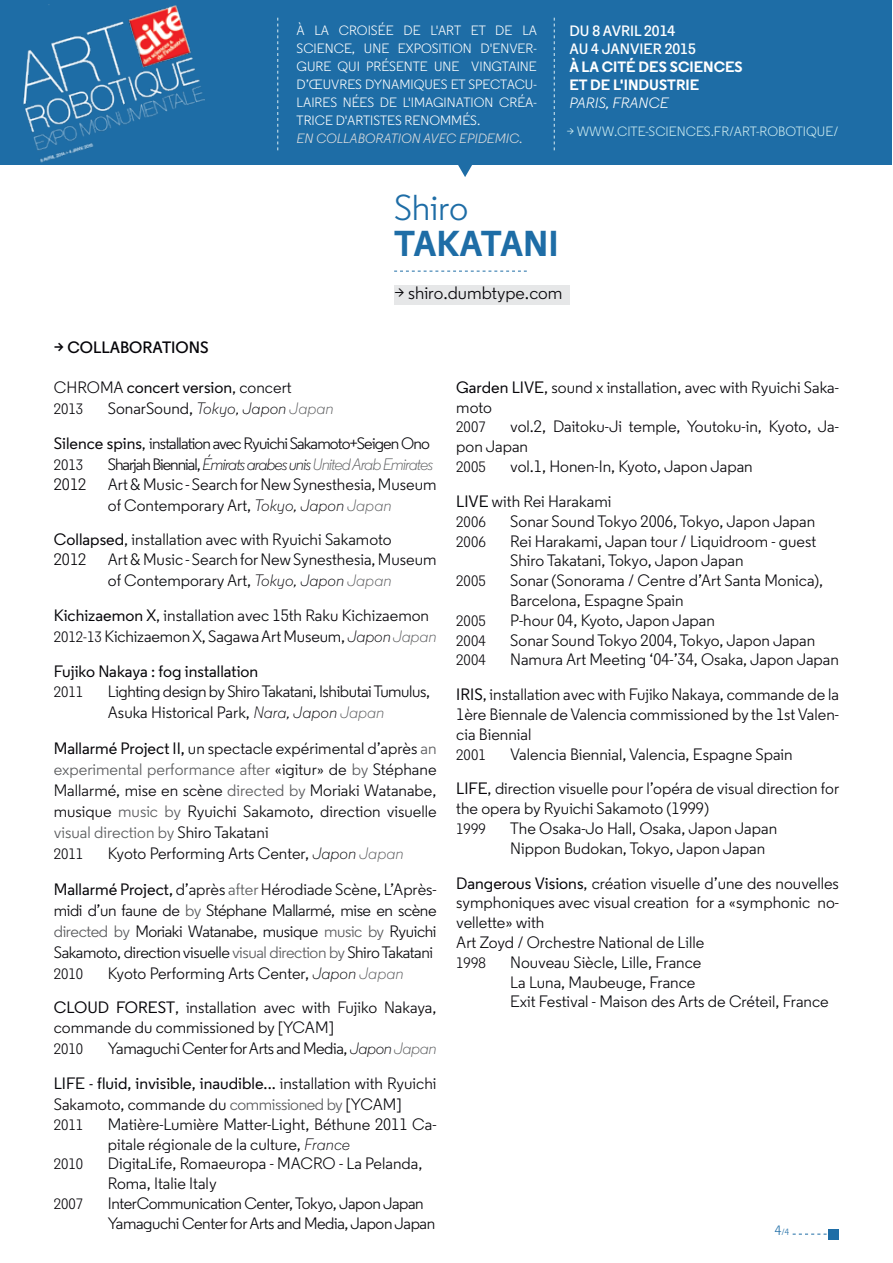
<style>
.page{position:relative;width:893px;height:1263px;background:#fff}
.page>*{position:absolute;margin:0;border:0;box-sizing:border-box;transform-origin:0 0}
.t1{font:700 36px "Regular";color:#1e6da6}
.t2{font:36px "Regular";color:#1e6da6}
.t3{font:18px "Regular";color:#060509}
.t4{font:16.5px/19.8px "Regular";color:#060509}
.t5{font:600 16.5px "Regular";color:#060509}
.t6{font:700 15px/18px "Regular";color:#fff}
.t7{font:600 15px/18px "Regular";color:#fff}
.t8{font:15px "Regular";color:#060509}
.t9{font:italic 15px "Regular";color:#fff}
.t10{font:13.5px/18px "Regular";color:#fff;text-align:justify}
.t11{font:13.5px "Regular";color:#cbeaef}
.t12{font:italic 13.5px "Regular";color:#dcddde}
.t13{font:9px "Regular";color:#1e6da6}
.s1{font-weight:500}
.s2{font-size:15px}
.s3{font-weight:300;font-style:italic}
.s4{font-weight:300;font-style:italic;color:#58595b}
.s5{color:#58595b}
.s6{font-size:13.5px}
</style>
<div class="page">
<svg style="left:394px;top:271px;width:133px;height:1px"></svg>
<div style="left:394px;top:285px;width:175px;height:20px;background:#e6e7e8"></div>
<div style="left:494px;top:0;width:190px;height:164px;background:#1e6da6"></div>
<svg style="left:451px;top:164px;width:28px;height:13px"></svg>
<div style="left:0;top:0;width:228px;height:165px;background:#1e6da6"></div>
<div style="left:682px;top:0;width:210px;height:164px;background:#1e6da6"></div>
<div style="left:228px;top:0;width:274px;height:164px;background:#1e6da6"></div>
<img style="left:23px;top:4px;width:182px;height:159px">
<svg style="left:554px;top:18px;width:1px;height:132px"></svg>
<svg style="left:277px;top:18px;width:1px;height:132px"></svg>
<div style="left:828px;top:1229px;width:11px;height:11px;background:#1e6da6"></div>
<svg style="left:793px;top:1234px;width:34px;height:1px"></svg>
<p class="t10" style="left:297px;top:22px;width:242px">à la croisée de l'art et de la science, une exposition d'enver&shy;gure qui présente une vingtaine d’œuvres dynamiques et spectacu&shy;laires nées de l'imagination créa&shy;trice d'artistes renommés.</p>
<p class="t12" style="left:297px;top:130px;width:228px">EN COLLABORATION AVEC EPIDEMIC.</p>
<p class="t7" style="left:569px;top:22px;width:128px">DU 8 AVRIL 2014<br>AU 4 JANVIER 2015</p>
<p class="t6" style="left:569px;top:58px;width:175px">À LA CITÉ DES SCIENCES<br>ET DE L'INDUSTRIE</p>
<p class="t9" style="left:569px;top:94px;width:101px">PARIS, FRANCE</p>
<p class="t11" style="left:566px;top:123px;width:273px">&gt; www.cite-sciences.fr/art-robotique/</p>
<h1 class="t2" style="left:394px;top:186px;width:76px">Shiro</h1>
<h1 class="t1" style="left:394px;top:220px;width:86px">TA KATANI</h1>
<p class="t3" style="left:394px;top:281px;width:170px">&gt; shiro.dumbtype.com</p>
<p class="t5" style="left:54px;top:337px;width:156px">&gt; COLLABORATIONS</p>
<p class="t4" style="left:54px;top:377px;width:36px">CHROMA</p>
<p class="t4" style="left:54px;top:377px;width:281px;line-height:21px;text-indent:73px"><span class="s1">concert version</span>, concert<br><span class="s2">2013</span> SonarSound, <span class="s3">Tokyo, Japon</span> <span class="s4">Japan</span></p>
<p class="t4" style="left:54px;top:433px;width:384px;line-height:20.5px;text-align:center"><span class="s1">Silence spins</span>, installation avec Ryuichi Sakamoto+Seigen Ono <span class="s2">2013</span> Sharjah Biennial, <span class="s3">Émirats arabes unis</span> <span class="s4">United Arab Emirates </span>2012 Art &amp; M usic - Search for New Synesthesia, M useum of Contemporary Art, <span class="s3">Tokyo, Japon</span> <span class="s4">Japan</span></p>
<p class="t4" style="left:54px;top:530px;width:339px"><span class="s1">Collapsed</span>, installation avec with Ryuichi Sakamoto</p>
<p class="t4" style="left:54px;top:549px;width:384px">2012 Art &amp; M usic - Search for New Synesthesia, M useum</p>
<p class="t4" style="left:108px;top:570px;width:285px">of Contemporary Art, <span class="s3">Tokyo, Japon</span> <span class="s4">Japan</span></p>
<p class="t4" style="left:54px;top:605px;width:384px;line-height:21px"><span class="s1">Kichizaemon X</span>, installation avec 15th Raku Kichizaemon<br><span class="s2">2012-13</span> Kichizaemon X, Sagawa Art M useum, <span class="s3">Japon</span> <span class="s4">Japan</span></p>
<p class="t4" style="left:54px;top:661px;width:378px;line-height:20.4px"><span class="s1">Fujiko Nakaya : fog installation<br></span><span class="s2">2011</span> Lighting design by Shiro Takatani, Ishibutai Tumulus,<br>A</p>
<p class="t4" style="left:54px;top:694px;width:384px;line-height:36px;text-indent:64px">suka Historical Park, <span class="s3">Nara, Japon</span> <span class="s4">Japan<br></span><span class="s1">Mallarmé Project II,</span> un spectacle expérimental d’après <span class="s5">an</span></p>
<p class="t4" style="left:54px;top:758px;width:384px;line-height:21px;text-align:justify"><span class="s5">experimental performance after</span> «igitur» de <span class="s5">by</span> Stéphane Mallarmé, mise en scène <span class="s5">directed by</span> M oriaki Watanabe, musique <span class="s5">music by</span> Ryuichi Sakamoto, direction visuelle <span class="s5">visual direction by</span> Shiro Takatani</p>
<p class="t8" style="left:54px;top:844px;width:31px">2011</p>
<p class="t4" style="left:54px;top:835px;width:384px;line-height:36px;text-indent:54px">Kyoto Performing Arts Center, <span class="s3">Japon</span> <span class="s4">Japan<br></span><span class="s1">Mallarmé Project,</span> d’après <span class="s5">after</span> Hérodiade Scène, L’Après-</p>
<p class="t4" style="left:54px;top:899px;width:384px;line-height:21px;text-align:justify">midi d’un faune de <span class="s5">by</span> Stéphane Mallarmé, mise en scène <span class="s5">directed by</span> M oriaki Watanabe, musique <span class="s5">music by</span> Ryuichi Sakamoto, direction visuelle <span class="s5">visual direction by</span> Shiro Takatani</p>
<p class="t8" style="left:54px;top:964px;width:31px">2010</p>
<p class="t4" style="left:54px;top:955px;width:384px;line-height:34.8px;text-indent:54px">Kyoto Performing Arts Center, <span class="s3">Japon</span> <span class="s4">Japan<br></span><span class="s1">CLOUD FOREST</span>, installation avec with Fujiko Nakaya,</p>
<p class="t4" style="left:54px;top:1017px;width:242px">commande du commissioned by [YCAM</p>
<p class="t4" style="left:54px;top:1017px;width:384px;line-height:21px;text-indent:275px">]<br><span class="s2">2010</span> Yamaguchi Center for Arts and M edia, <span class="s3">Japon</span> <span class="s4">Japan</span></p>
<p class="t4" style="left:54px;top:1073px;width:384px;line-height:21px"><span class="s1">LIFE - fluid, invisible, inaudible...</span> installation with Ryuichi<br>Sakamoto, commande du <span class="s5">commissioned by</span> [YCAM</p>
<p class="t4" style="left:396px;top:1094px;width:7px">]</p>
<p class="t4" style="left:54px;top:1114px;width:384px"><span class="s2">2011</span> Matière-Lumière Matter-Light, Béthune 2011 Ca-</p>
<p class="t4" style="left:108px;top:1134px;width:244px">pitale régionale de la culture, <span class="s3">France</span></p>
<p class="t4" style="left:54px;top:1154px;width:236px"><span class="s2">2010</span> DigitaLife, Romaeuropa - MACRO</p>
<p class="t4" style="left:339px;top:1154px;width:85px">- La Pelanda,</p>
<p class="t4" style="left:54px;top:1173px;width:33px">R</p>
<p class="t4" style="left:54px;top:1173px;width:371px;text-indent:63px">oma, Italie Italy<br><span class="s2">2007</span> I nterCommunication Center, Tokyo, Japon Japan<br>Y</p>
<p class="t4" style="left:116px;top:1213px;width:321px">amaguchi Center for Arts and Media, Japon Japan</p>
<p class="t4" style="left:456px;top:377px;width:384px"><span class="s1">Garden LIVE</span>, sound x installation, avec with Ryuichi Saka&shy;moto</p>
<p class="t8" style="left:456px;top:418px;width:31px">2007</p>
<p class="t4" style="left:456px;top:417px;width:384px;text-indent:54px">vol.2, Daitoku-Ji temple, Youtoku-in, Kyoto, Ja&shy;pon Japan</p>
<p class="t8" style="left:456px;top:458px;width:31px">2005</p>
<p class="t4" style="left:456px;top:449px;width:298px;line-height:34.8px;text-indent:54px">vol.1, Honen-I n, Kyoto, Japon Japan<br><span class="s1">LIVE</span> with Rei Harakami</p>
<p class="t4" style="left:456px;top:511px;width:361px;text-align:justify"><span class="s2">2006</span> Sonar Sound Tokyo 2006, Tokyo, Japon Japan <span class="s2">2006</span> Rei Harakami, Japan tour / Liquidroom - guest S</p>
<p class="t4" style="left:456px;top:551px;width:368px;text-indent:62px">hiro Takatani, Tokyo, Japon Japan<br><span class="s2">2005</span> Sonar (Sonorama / Centre d’Art Santa Monica),<br>B</p>
<p class="t4" style="left:456px;top:590px;width:384px;text-indent:63px">arcelona, Espagne Spain<br><span class="s2">2005</span> P-hour 04, Kyoto, Japon Japan<br><span class="s2">2004</span> Sonar Sound Tokyo 2004, Tokyo, Japon Japan <span class="s2">2004</span> Namura Art Meeting ‘04-’34, Osaka, Japon Japan</p>
<p class="t4" style="left:456px;top:684px;width:384px"><span class="s1">IRIS</span>, installation avec with Fujiko Nakaya, commande de la 1ère Biennale de Valencia commissioned by the 1st Valen&shy;cia Biennial<br><span class="s2">2001</span> Valencia Biennial, Valencia, Espagne Spain</p>
<p class="t4" style="left:456px;top:779px;width:385px"><span class="s1">LIFE</span>, direction visuelle pour l’opéra de visual direction for the opera by Ryuichi Sakamoto (1999)<br><span class="s2">1999</span> The Osaka-Jo Hall, Osaka, Japon Japan<br>N</p>
<p class="t4" style="left:456px;top:831px;width:384px;line-height:34.8px;text-align:center">ippon Budokan, Tokyo, Japon Japan<br><span class="s1">Dangerous Visions</span>, création visuelle d’une des nouvelles</p>
<p class="t4" style="left:456px;top:893px;width:384px">symphoniques avec visual creation for a «symphonic no&shy;vellette» with<br>Art Zoyd / Orchestre National de Lille<br><span class="s2">1998</span> Nouveau Siècle, Lille, France<br>L</p>
<p class="t4" style="left:518px;top:972px;width:179px">a Luna, Maubeuge, France</p>
<p class="t4" style="left:456px;top:992px;width:33px">E</p>
<p class="t4" style="left:520px;top:992px;width:310px">xit Festival - M aison des Arts de Créteil, France</p>
<p class="t13" style="left:775px;top:1226px;width:16px"><span class="s6">4</span>/4</p>
</div>
